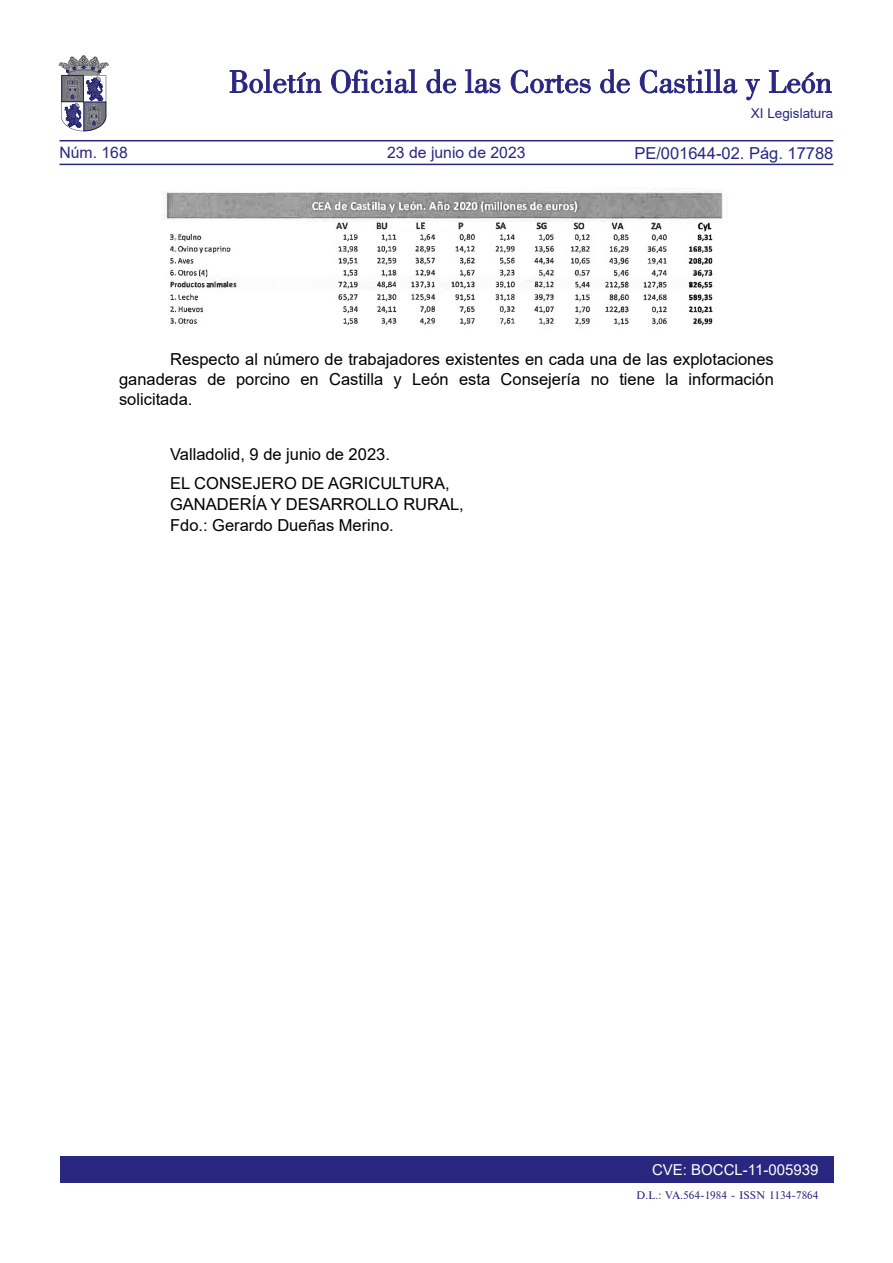
<style>
.page{position:relative;width:893px;height:1263px;background:#fff}
.page>*{position:absolute;margin:0;border:0;box-sizing:border-box;transform-origin:0 0}
.TEXTO_NORMAL{font:16.5px/19.8px "Arial";color:#000;text-align:justify}
.firma{font:16.5px/21px "Arial";color:#000}
.Fecha{font:16.5px "Arial";color:#000}
.t1{font:16.5px "Arial";color:#292780}
.t2{font:15.75px "Arial";color:#292780}
.t3{font:15px "Arial";color:#fff}
.t4{font:13.5px "Arial";color:#292780}
.t5{font:10.5px "Times";color:#292780}
</style>
<div class="page">
<div style="left:60px;top:1157px;width:773px;height:26px;background:#292780"></div>
<hr style="left:60px;top:164px;width:773px;height:1px;background:#292780">
<hr style="left:60px;top:140px;width:773px;height:1px;background:#292780">
<svg style="left:230px;top:69px;width:91px;height:24px"></svg>
<svg style="left:331px;top:69px;width:86px;height:24px"></svg>
<svg style="left:426px;top:69px;width:30px;height:24px"></svg>
<svg style="left:465px;top:69px;width:35px;height:24px"></svg>
<svg style="left:511px;top:70px;width:80px;height:23px"></svg>
<svg style="left:600px;top:69px;width:30px;height:24px"></svg>
<svg style="left:640px;top:69px;width:97px;height:24px"></svg>
<svg style="left:745px;top:79px;width:15px;height:21px"></svg>
<svg style="left:769px;top:70px;width:62px;height:23px"></svg>
<svg style="left:59px;top:55px;width:49px;height:76px"></svg>
<img style="left:162px;top:188px;width:561px;height:140px">
<p class="t4" style="left:751px;top:104px;width:84px">XI Legislatura</p>
<p class="t2" style="left:60px;top:142px;width:70px">Núm. 168</p>
<p class="t2" style="left:387px;top:142px;width:140px">23 de junio de 2023</p>
<p class="t1" style="left:634px;top:141px;width:201px">PE/001644-02. Pág. 17788</p>
<p class="TEXTO_NORMAL" style="left:119px;top:349px;width:656px;text-indent:51px">Respecto al número de trabajadores existentes en cada una de las explotaciones ganaderas de porcino en Castilla y León esta Consejería no tiene la información solicitada.</p>
<p class="Fecha" style="left:170px;top:442px;width:221px">Valladolid, 9 de junio de 2023.</p>
<p class="firma" style="left:170px;top:473px;width:295px">EL CONSEJERO DE AGRICULTURA,<br>GANADERÍA Y DESARROLLO RURAL,<br>Fdo.: Gerardo Dueñas Merino.</p>
<p class="t3" style="left:652px;top:1159px;width:168px">CVE: BOCCL-11-005939</p>
<p class="t5" style="left:636px;top:1189px;width:184px">D.L.: VA.564-1984 - ISSN 1134-7864</p>
</div>
